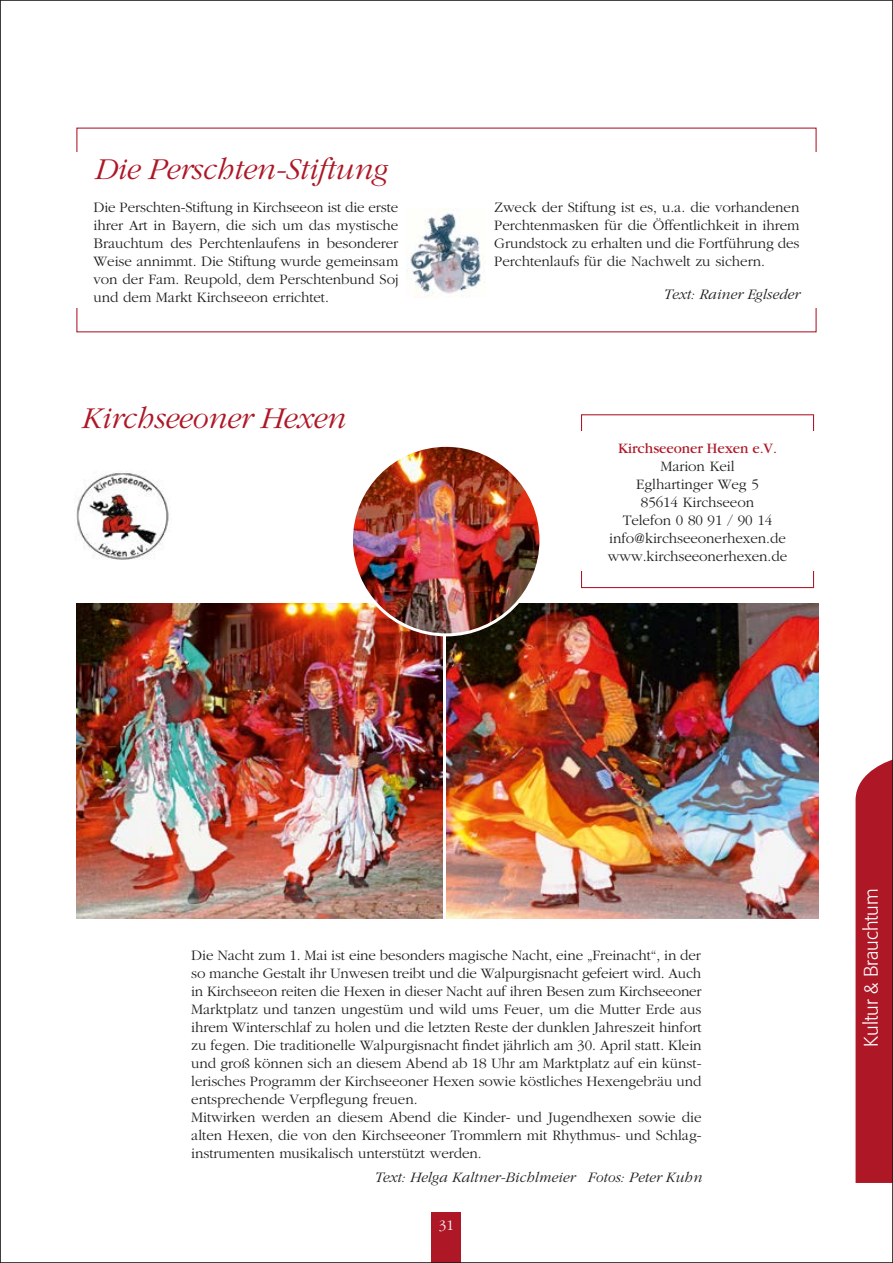
<style>
.page{position:relative;width:893px;height:1263px;background:#fff}
.page>*{position:absolute;margin:0;border:0;box-sizing:border-box;transform-origin:0 0}
.t1{font:italic 300 31.5px "Garamond";letter-spacing:-.01em;color:#ad1726}
.t2{font:300 19.5px "Formata";color:#fff}
.t3{font:300 15px/18px "Garamond";letter-spacing:-.005em;color:#1d1d1b;text-align:justify}
.t4{font:italic 300 15px "Garamond";letter-spacing:.005em;color:#1d1d1b}
.t5{font:15px "Garamond";letter-spacing:-.005em;color:#ad1726}
.t6{font:300 15px "Garamond";color:#fff}
</style>
<div class="page">
<div style="left:432px;top:1213px;width:29px;height:50px;background:#ad1726"></div>
<svg style="left:855px;top:760px;width:36px;height:423px;background:#b32836"></svg>
<img style="left:407px;top:208px;width:78px;height:89px">
<img style="left:446px;top:604px;width:372px;height:314px">
<img style="left:77px;top:604px;width:365px;height:314px">
<img style="left:76px;top:470px;width:93px;height:90px">
<img style="left:351px;top:445px;width:190px;height:190px;border-radius:95px">
<div style="left:581px;top:414px;width:233px;height:174px;background:#fff;border:1px solid #ad1726"></div>
<div style="left:579px;top:431px;width:237px;height:140px;background:#fff"></div>
<h1 class="t1" style="left:94px;top:152px;width:295px">Die Perschten-Stiftung</h1>
<p class="t3" style="left:94px;top:199px;width:306px">Die Perschten-Stiftung in Kirchseeon ist die erste ihrer Art in Bayern, die sich um das mystische Brauchtum des Perchtenlaufens in besonderer Weise annimmt. Die Stiftung wurde gemeinsam von der Fam. Reupold, dem Perschtenbund Soj und dem Markt Kirchseeon errichtet.</p>
<p class="t3" style="left:494px;top:199px;width:307px">Zweck der Stiftung ist es, u.a. die vorhandenen Perchtenmasken für die Öffentlichkeit in ihrem Grundstock zu erhalten und die Fortführung des Perchtenlaufs für die Nachwelt zu sichern.</p>
<p class="t4" style="left:663px;top:286px;width:138px">Text: Rainer Eglseder</p>
<h1 class="t1" style="left:81px;top:401px;width:266px">Kirchseeoner Hexen</h1>
<p class="t5" style="left:618px;top:440px;width:160px">Kirchseeoner Hexen e.V.</p>
<p class="t3" style="left:608px;top:457px;width:181px;text-align:center">Marion Keil<br>Eglhartinger Weg 5<br>85614 Kirchseeon<br>Telefon 0 80 91 / 90 14 info@kirchseeonerhexen.de www.kirchseeonerhexen.de</p>
<p class="t3" style="left:191px;top:946px;width:512px;text-align:left">Die Nacht zum 1. Mai ist eine besonders magische Nacht, eine „Freinacht“, in der so manche Gestalt ihr Unwesen treibt und die Walpurgisnacht gefeiert wird. Auch in Kirchseeon reiten die Hexen in dieser Nacht auf ihren Besen zum Kirchseeoner Marktplatz und tanzen ungestüm und wild ums Feuer, um die Mutter Erde aus ihrem Winterschlaf zu holen und die letzten Reste der dunklen Jahreszeit hinfort zu fegen. Die traditionelle Walpurgisnacht findet jährlich am 30. April statt. Klein und groß können sich an diesem Abend ab 18 Uhr am Marktplatz auf ein künst&shy;lerisches Programm der Kirchseeoner Hexen sowie köstliches Hexengebräu und entsprechende Verpflegung freuen.<br>Mitwirken werden an diesem Abend die Kinder- und Jugendhexen sowie die alten Hexen, die von den Kirchseeoner Trommlern mit Rhythmus- und Schlag&shy;instrumenten musikalisch unterstützt werden.</p>
<p class="t4" style="left:374px;top:1169px;width:329px">Text: Helga Kaltner-Bichlmeier Fotos: Peter Kuhn</p>
<p class="t6" style="left:439px;top:1218px;width:17px">31</p>
<h2 class="t2" style="left:859px;top:1047px;width:160px;rotate:-90deg">Kultur &amp; Brauchtum</h2>
</div>
